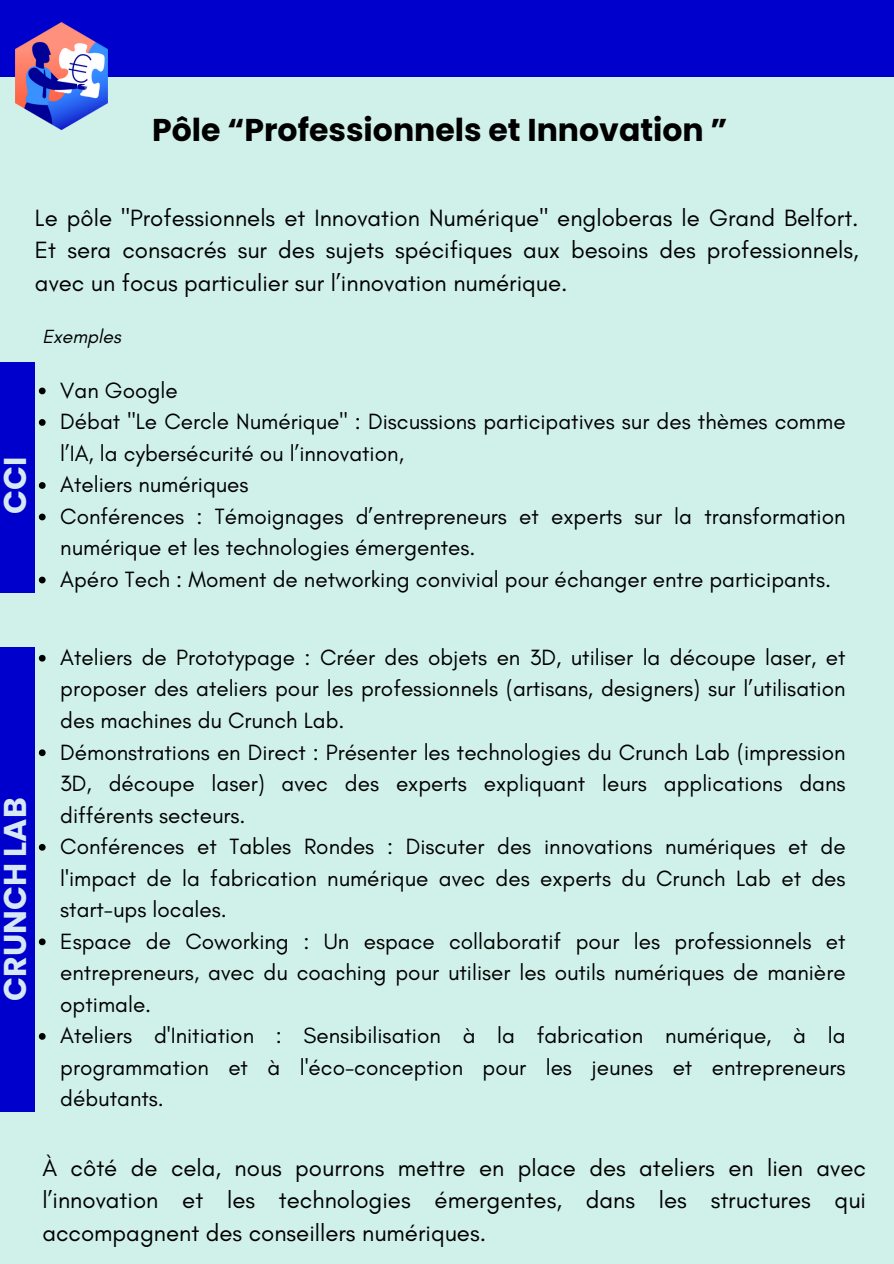
<style>
.page{position:relative;width:894px;height:1264px;background:#fff}
.page>*{position:absolute;margin:0;border:0;box-sizing:border-box;transform-origin:0 0}
.t1{font:700 31.5px "Poppins";color:#000}
.t2{font:700 31.5px "Poppins";color:#d6e8f4}
.t3{font:24px/32.7px "Glacial Indifference";color:#000;text-align:justify}
.t4{font:22.5px/31.5px "Glacial Indifference";color:#000;text-align:justify}
.t5{font:italic 19.35px "Glacial Indifference";color:#000}
</style>
<div class="page">
<div style="left:0;top:0;width:893px;height:1263px;background:#d0f1e9"></div>
<svg style="left:39px;top:387px;width:7px;height:7px"></svg>
<svg style="left:39px;top:419px;width:7px;height:7px"></svg>
<svg style="left:39px;top:482px;width:7px;height:7px"></svg>
<svg style="left:39px;top:513px;width:7px;height:7px"></svg>
<svg style="left:39px;top:576px;width:7px;height:7px"></svg>
<svg style="left:39px;top:655px;width:7px;height:6px"></svg>
<svg style="left:39px;top:749px;width:7px;height:7px"></svg>
<svg style="left:39px;top:844px;width:7px;height:6px"></svg>
<svg style="left:39px;top:938px;width:7px;height:7px"></svg>
<svg style="left:39px;top:1033px;width:7px;height:6px"></svg>
<div style="left:0;top:0;width:893px;height:76px;background:#00c"></div>
<div style="left:0;top:362px;width:35px;height:230px;background:#00c"></div>
<div style="left:0;top:647px;width:35px;height:464px;background:#00c"></div>
<img style="left:16px;top:23px;width:92px;height:107px">
<p class="t1" style="left:152px;top:107px;width:576px">Pôle “Professionnels et Innovation ”</p>
<p class="t3" style="left:35px;top:201px;width:824px">Le pôle "Professionnels et Innovation Numérique" engloberas le Grand Belfort.<br>Et sera consacrés sur des sujets spécifiques aux besoins des professionnels, avec un focus particulier sur l’innovation numérique.</p>
<h1 class="t5" style="left:42px;top:324px;width:80px">Exemples</h1>
<p class="t2" style="left:-7px;top:514px;width:59px;rotate:-90deg">CCI</p>
<p class="t4" style="left:60px;top:374px;width:119px">Van Google</p>
<h2 class="t4" style="left:60px;top:405px;width:786px">Débat "Le Cercle Numérique" : Discussions participatives sur des thèmes comme l’IA, la cybersécurité ou l’innovation,</h2>
<h3 class="t4" style="left:60px;top:468px;width:190px">Ateliers numériques</h3>
<p class="t4" style="left:60px;top:500px;width:786px">Conférences : Témoignages d’entrepreneurs et experts sur la transformation numérique et les technologies émergentes.</p>
<h1 class="t4" style="left:60px;top:563px;width:772px">Apéro Tech : Moment de networking convivial pour échanger entre participants.</h1>
<p class="t2" style="left:-7px;top:1000px;width:205px;rotate:-90deg">CRUNCH LAB</p>
<p class="t4" style="left:60px;top:641px;width:786px">Ateliers de Prototypage : Créer des objets en 3D, utiliser la découpe laser, et proposer des ateliers pour les professionnels (artisans, designers) sur l’utilisation des machines du Crunch Lab.</p>
<p class="t4" style="left:60px;top:736px;width:786px">Démonstrations en Direct : Présenter les technologies du Crunch Lab (impression 3D, découpe laser) avec des experts expliquant leurs applications dans différents secteurs.</p>
<p class="t4" style="left:60px;top:830px;width:786px">Conférences et Tables Rondes : Discuter des innovations numériques et de l'impact de la fabrication numérique avec des experts du Crunch Lab et des start-ups locales.</p>
<p class="t4" style="left:60px;top:925px;width:786px">Espace de Coworking : Un espace collaboratif pour les professionnels et entrepreneurs, avec du coaching pour utiliser les outils numériques de manière optimale.</p>
<p class="t4" style="left:60px;top:1019px;width:786px">Ateliers d'Initiation : Sensibilisation à la fabrication numérique, à la programmation et à l'éco-conception pour les jeunes et entrepreneurs débutants.</p>
<p class="t3" style="left:42px;top:1150px;width:824px">À côté de cela, nous pourrons mettre en place des ateliers en lien avec l’innovation et les technologies émergentes, dans les structures qui accompagnent des conseillers numériques.</p>
</div>
